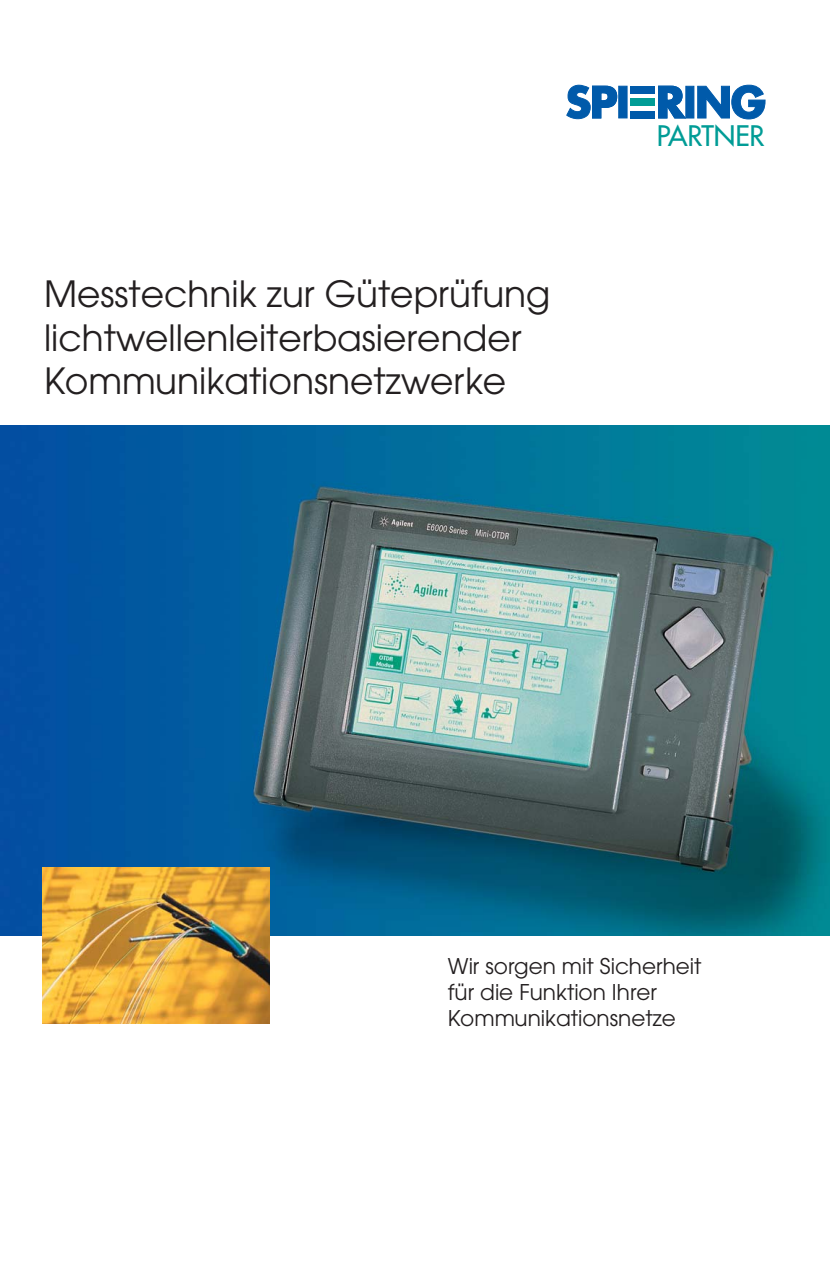
<style>
.page{position:relative;width:830px;height:1263px;background:#fff}
.page>*{position:absolute;margin:0;border:0;box-sizing:border-box;transform-origin:0 0}
.t1{font:36px/43.2px "Avant Garde";color:#231f20}
.t2{font:27.6px "Futura";letter-spacing:-.005em;color:#009c96}
.t3{font:21.6px/26px "Avant Garde";color:#231f20}
</style>
<div class="page">
<svg style="left:658px;top:85px;width:29px;height:34px"></svg>
<svg style="left:566px;top:85px;width:51px;height:35px"></svg>
<div style="left:618px;top:86px;width:9px;height:32px;background:#005aaa;border:1px solid #005aaa"></div>
<div style="left:630px;top:111px;width:24px;height:7px;background:#005aaa"></div>
<div style="left:685px;top:86px;width:9px;height:32px;background:#005aaa;border:1px solid #005aaa"></div>
<svg style="left:697px;top:85px;width:68px;height:35px"></svg>
<div style="left:630px;top:98px;width:24px;height:8px;background:#009c96"></div>
<div style="left:630px;top:86px;width:24px;height:8px;background:#005aaa"></div>
<img style="left:0;top:425px;width:829px;height:510px">
<img style="left:43px;top:867px;width:226px;height:157px">
<p class="t1" style="left:44px;top:276px;width:507px">Messtechnik zur Güteprüfung lichtwellenleiterbasierender<br>Kommunikationsnetzwerke</p>
<p class="t2" style="left:656px;top:122px;width:109px">PARTNER</p>
<p class="t3" style="left:447px;top:955px;width:255px">Wir sorgen mit Sicherheit für die Funktion Ihrer<br>Kommunikationsnetze</p>
</div>
